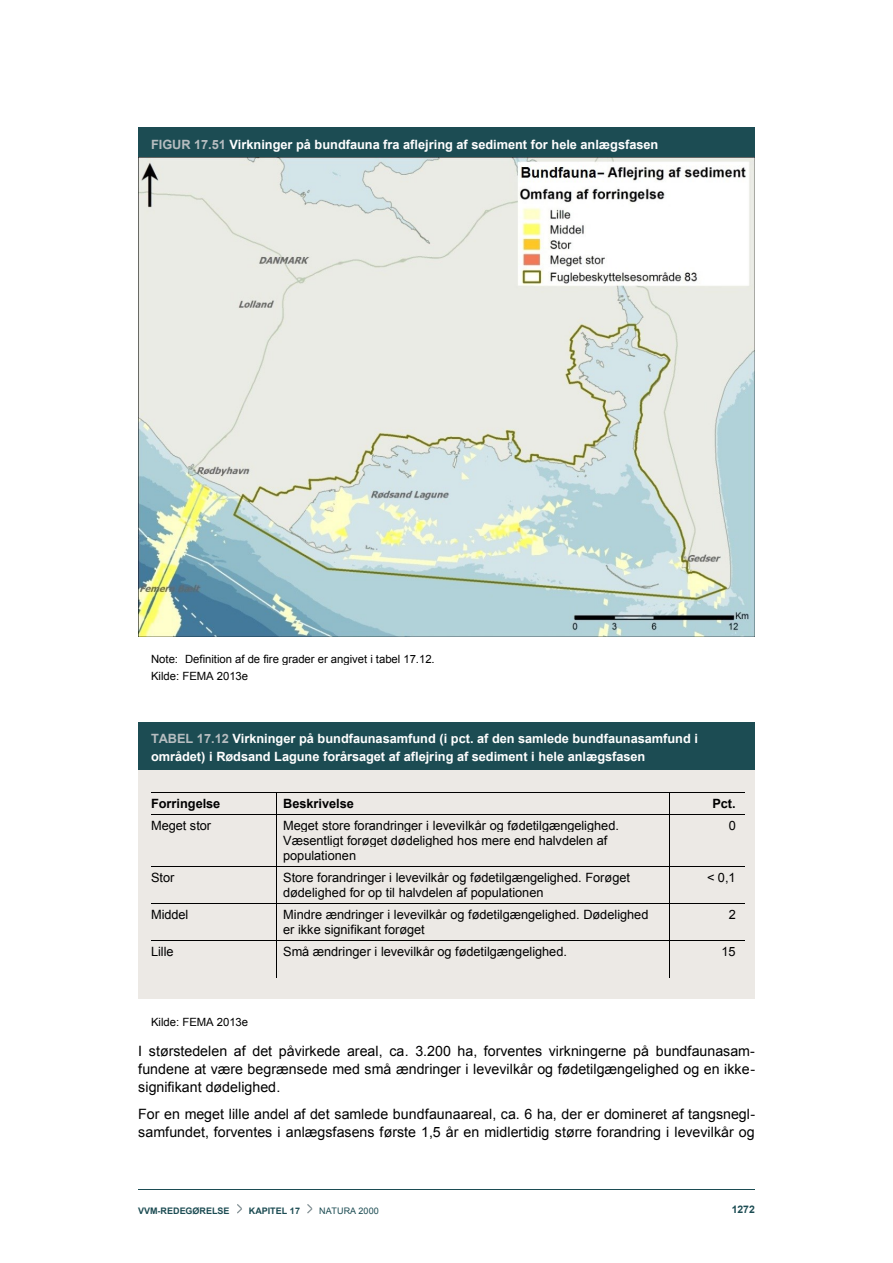
<style>
.page{position:relative;width:893px;height:1263px;background:#fff}
.page>*{position:absolute;margin:0;border:0;box-sizing:border-box;transform-origin:0 0}
.t1{font:14.25px/18px "Arial";color:#000;text-align:justify}
.t2{font:12.75px/15px "Arial";letter-spacing:-.005em;color:#000}
.t3{font:700 12.75px/18.1px "Arial";letter-spacing:-.005em;color:#fff}
.t4{font:700 12.75px "Arial";letter-spacing:-.005em;color:#000}
.t5{font:11.4px "Arial";color:#000}
.t6{font:700 10.5px "Arial";color:#1c4c53}
.t7{font:700 9px "Arial";color:#1c4c53}
.t8{font:9px "Arial";color:#1c4c53}
.s1{color:#b6bdc0}
</style>
<div class="page">
<hr style="left:138px;top:1189px;width:547px;height:1px;background:#1c4c53">
<hr style="left:686px;top:1189px;width:69px;height:1px;background:#1c4c53">
<svg style="left:237px;top:1204px;width:5px;height:10px"></svg>
<svg style="left:308px;top:1204px;width:5px;height:10px"></svg>
<div style="left:138px;top:128px;width:617px;height:30px;background:#1c4c53"></div>
<div style="left:138px;top:722px;width:617px;height:24px;background:#1c4c53"></div>
<div style="left:138px;top:746px;width:617px;height:24px;background:#1c4c53"></div>
<div style="left:138px;top:770px;width:617px;height:22px;background:#ece9e5"></div>
<div style="left:138px;top:792px;width:13px;height:22px;background:#ece9e5"></div>
<div style="left:744px;top:792px;width:11px;height:22px;background:#ece9e5"></div>
<div style="left:151px;top:792px;width:125px;height:22px;background:#ece9e5"></div>
<div style="left:277px;top:792px;width:393px;height:22px;background:#ece9e5"></div>
<div style="left:670px;top:792px;width:74px;height:22px;background:#ece9e5"></div>
<hr style="left:151px;top:792px;width:125px;height:1px;background:#000">
<hr style="left:277px;top:792px;width:393px;height:1px;background:#000">
<hr style="left:670px;top:792px;width:74px;height:1px;background:#000">
<div style="left:138px;top:814px;width:13px;height:52px;background:#ece9e5"></div>
<div style="left:744px;top:814px;width:11px;height:52px;background:#ece9e5"></div>
<div style="left:151px;top:836px;width:125px;height:30px;background:#ece9e5"></div>
<div style="left:151px;top:814px;width:125px;height:22px;background:#ece9e5"></div>
<div style="left:277px;top:814px;width:393px;height:19px;background:#ece9e5"></div>
<div style="left:277px;top:833px;width:393px;height:15px;background:#ece9e5"></div>
<div style="left:277px;top:848px;width:393px;height:18px;background:#ece9e5"></div>
<div style="left:670px;top:836px;width:74px;height:30px;background:#ece9e5"></div>
<div style="left:670px;top:814px;width:74px;height:22px;background:#ece9e5"></div>
<hr style="left:151px;top:814px;width:125px;height:1px;background:#000">
<svg style="left:276px;top:792px;width:1px;height:22px"></svg>
<hr style="left:277px;top:814px;width:393px;height:1px;background:#000">
<hr style="left:670px;top:814px;width:74px;height:1px;background:#000">
<hr style="left:276px;top:814px;width:1px;height:52px;background:#000">
<hr style="left:670px;top:814px;width:1px;height:52px;background:#000">
<div style="left:138px;top:866px;width:13px;height:37px;background:#ece9e5"></div>
<div style="left:744px;top:866px;width:11px;height:37px;background:#ece9e5"></div>
<div style="left:151px;top:888px;width:125px;height:15px;background:#ece9e5"></div>
<div style="left:151px;top:867px;width:125px;height:21px;background:#ece9e5"></div>
<div style="left:277px;top:867px;width:393px;height:18px;background:#ece9e5"></div>
<div style="left:277px;top:885px;width:393px;height:18px;background:#ece9e5"></div>
<div style="left:670px;top:888px;width:74px;height:15px;background:#ece9e5"></div>
<div style="left:670px;top:867px;width:74px;height:21px;background:#ece9e5"></div>
<hr style="left:151px;top:866px;width:125px;height:1px;background:#000">
<hr style="left:277px;top:866px;width:393px;height:1px;background:#000">
<hr style="left:670px;top:866px;width:74px;height:1px;background:#000">
<hr style="left:276px;top:867px;width:1px;height:36px;background:#000">
<hr style="left:670px;top:867px;width:1px;height:36px;background:#000">
<div style="left:138px;top:903px;width:13px;height:37px;background:#ece9e5"></div>
<div style="left:744px;top:903px;width:11px;height:37px;background:#ece9e5"></div>
<div style="left:151px;top:925px;width:125px;height:15px;background:#ece9e5"></div>
<div style="left:151px;top:904px;width:125px;height:21px;background:#ece9e5"></div>
<div style="left:277px;top:904px;width:393px;height:18px;background:#ece9e5"></div>
<div style="left:277px;top:922px;width:393px;height:18px;background:#ece9e5"></div>
<div style="left:670px;top:925px;width:74px;height:15px;background:#ece9e5"></div>
<div style="left:670px;top:904px;width:74px;height:21px;background:#ece9e5"></div>
<hr style="left:151px;top:903px;width:125px;height:1px;background:#000">
<hr style="left:277px;top:903px;width:393px;height:1px;background:#000">
<hr style="left:670px;top:903px;width:74px;height:1px;background:#000">
<hr style="left:276px;top:904px;width:1px;height:36px;background:#000">
<hr style="left:670px;top:904px;width:1px;height:36px;background:#000">
<div style="left:138px;top:940px;width:13px;height:38px;background:#ece9e5"></div>
<div style="left:744px;top:940px;width:11px;height:38px;background:#ece9e5"></div>
<div style="left:151px;top:963px;width:125px;height:15px;background:#ece9e5"></div>
<div style="left:151px;top:941px;width:125px;height:22px;background:#ece9e5"></div>
<div style="left:277px;top:941px;width:393px;height:18px;background:#ece9e5"></div>
<div style="left:277px;top:959px;width:393px;height:19px;background:#ece9e5"></div>
<div style="left:670px;top:963px;width:74px;height:15px;background:#ece9e5"></div>
<div style="left:670px;top:941px;width:74px;height:22px;background:#ece9e5"></div>
<hr style="left:151px;top:940px;width:125px;height:1px;background:#000">
<hr style="left:277px;top:940px;width:393px;height:1px;background:#000">
<hr style="left:670px;top:940px;width:74px;height:1px;background:#000">
<hr style="left:276px;top:941px;width:1px;height:37px;background:#000">
<hr style="left:670px;top:941px;width:1px;height:37px;background:#000">
<div style="left:138px;top:978px;width:617px;height:21px;background:#ece9e5"></div>
<img style="left:138px;top:158px;width:617px;height:478px">
<p class="t3" style="left:151px;top:135px;width:509px"><span class="s1">FIGUR 17.51</span> Virkninger på bundfauna fra aflejring af sediment for hele anlægsfasen</p>
<p class="t5" style="left:151px;top:653px;width:285px">Note: Definition af de fire grader er angivet i tabel 17.12.</p>
<p class="t5" style="left:151px;top:669px;width:99px">Kilde: FEMA 2013e</p>
<p class="t3" style="left:151px;top:729px;width:548px"><span class="s1">TABEL 17.12</span> Virkninger på bundfaunasamfund (i pct. af den samlede bundfaunasamfund i området) i Rødsand Lagune forårsaget af aflejring af sediment i hele anlægsfasen</p>
<p class="t4" style="left:151px;top:796px;width:71px">Forringelse</p>
<p class="t4" style="left:283px;top:796px;width:72px">Beskrivelse</p>
<p class="t4" style="left:712px;top:796px;width:25px">Pct.</p>
<p class="t2" style="left:151px;top:818px;width:62px">Meget stor</p>
<p class="t2" style="left:283px;top:818px;width:337px">Meget store forandringer i levevilkår og fødetilgængelighed.<br>Væsentligt forøget dødelighed hos mere end halvdelen af populationen</p>
<p class="t2" style="left:729px;top:818px;width:9px">0</p>
<p class="t2" style="left:151px;top:870px;width:25px">Stor</p>
<p class="t2" style="left:283px;top:870px;width:348px">Store forandringer i levevilkår og fødetilgængelighed. Forøget dødelighed for op til halvdelen af populationen</p>
<p class="t2" style="left:707px;top:870px;width:30px">&lt; 0,1</p>
<p class="t2" style="left:151px;top:907px;width:39px">Middel</p>
<p class="t2" style="left:283px;top:907px;width:367px">Mindre ændringer i levevilkår og fødetilgængelighed. Dødelighed er ikke signifikant forøget</p>
<p class="t2" style="left:729px;top:907px;width:9px">2</p>
<p class="t2" style="left:151px;top:944px;width:24px">Lille</p>
<p class="t2" style="left:283px;top:944px;width:285px">Små ændringer i levevilkår og fødetilgængelighed.</p>
<p class="t2" style="left:722px;top:944px;width:16px">15</p>
<p class="t5" style="left:151px;top:1015px;width:99px">Kilde: FEMA 2013e</p>
<p class="t1" style="left:138px;top:1042px;width:618px">I størstedelen af det påvirkede areal, ca. 3.200 ha, forventes virkningerne på bundfaunasam&shy;fundene at være begrænsede med små ændringer i levevilkår og fødetilgængelighed og en ikke&shy;signifikant dødelighed.</p>
<p class="t1" style="left:138px;top:1105px;width:618px">For en meget lille andel af det samlede bundfaunaareal, ca. 6 ha, der er domineret af tangsnegl&shy;samfundet, forventes i anlægsfasens første 1,5 år en midlertidig større forandring i levevilkår og</p>
<p class="t7" style="left:138px;top:1205px;width:93px">VVM-REDEGØRELSE</p>
<p class="t7" style="left:249px;top:1205px;width:53px">KAPITEL 17</p>
<p class="t8" style="left:319px;top:1205px;width:61px">NATURA 2000</p>
<p class="t6" style="left:732px;top:1204px;width:25px">1272</p>
</div>
